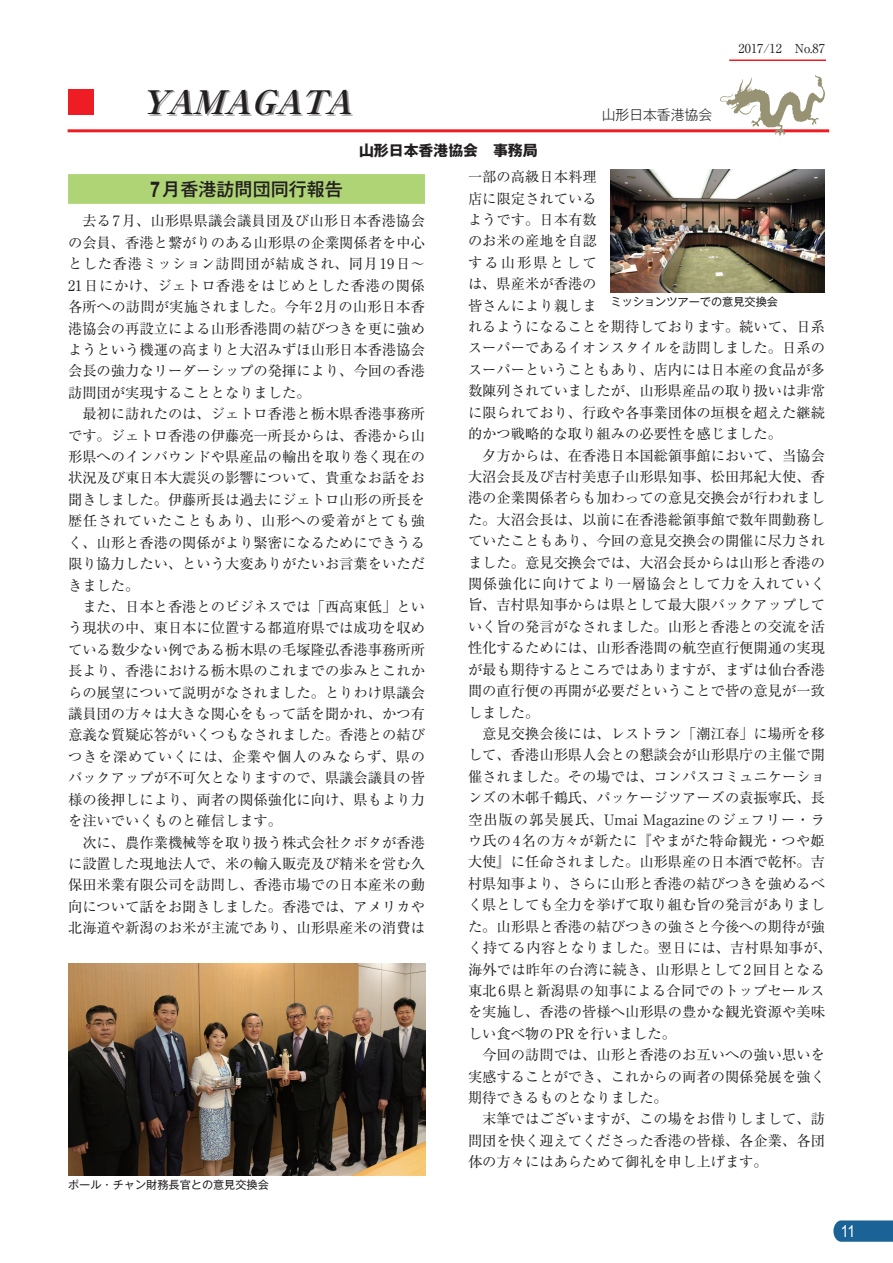
<style>
.page{position:relative;width:893px;height:1263px;background:#fff}
.page>*{position:absolute;margin:0;border:0;box-sizing:border-box;transform-origin:0 0}
.t1{font:italic 700 32.4px "Ryumin Pro";color:#231f20;scale:1.04 1}
.t2{font:500 18px "Gothic MB101 Pro";color:#231f20}
.t3{font:16.65px "Arial";color:#fff;scale:.83 1}
.t4{font:700 14.85px "Gothic MB101 Pro";color:#231f20}
.t5{font:14.25px/21.5px "Ryumin Pro";color:#231f20}
.t6{font:300 13.8px "Gothic MB101 Pro";color:#231f20}
.t7{font:12.3px "Ryumin Pro";color:#231f20}
.t8{font:11.1px "Gothic MB101 Pro";color:#231f20}
.s1{font-family:"Arial";font-weight:700;font-size:21.75px}
</style>
<div class="page">
<hr style="left:729px;top:59px;width:97px;height:2px;background:#ee1d23">
<svg style="left:833px;top:1220px;width:60px;height:22px"></svg>
<div style="left:150px;top:91px;width:203px;height:25px;background:#231f20;opacity:.4"></div>
<hr style="left:68px;top:129px;width:761px;height:3px;background:#ee1d23">
<svg style="left:720px;top:75px;width:106px;height:62px"></svg>
<div style="left:68px;top:89px;width:25px;height:26px;background:#ee1d23"></div>
<div style="left:68px;top:174px;width:357px;height:30px;background:#aed475"></div>
<img style="left:68px;top:963px;width:357px;height:212px">
<img style="left:611px;top:170px;width:214px;height:123px">
<h1 class="t1" style="left:140px;top:76px;width:219px">YAMAGATA</h1>
<p class="t4" style="left:359px;top:138px;width:180px">山形日本香港協会　事務局</p>
<p class="t6" style="left:602px;top:103px;width:112px">山形日本香港協会</p>
<p class="t7" style="left:739px;top:39px;width:88px">2017/12 No.87</p>
<p class="t2" style="left:150px;top:174px;width:195px"><span class="s1">7</span>月香港訪問団同行報告</p>
<p class="t5" style="left:68px;top:209px;width:359px">　去る7月、山形県県議会議員団及び山形日本香港協会の会員、香港と繋がりのある山形県の企業関係者を中心とした香港ミッション訪問団が結成され、同月19日～<br>21日にかけ、ジェトロ香港をはじめとした香港の関係各所への訪問が実施されました。今年2月の山形日本香港協会の再設立による山形香港間の結びつきを更に強めようという機運の高まりと大沼みずほ山形日本香港協会会長の強力なリーダーシップの発揮により、今回の香港訪問団が実現することとなりました。<br>　最初に訪れたのは、ジェトロ香港と栃木県香港事務所です。ジェトロ香港の伊藤亮一所長からは、香港から山形県へのインバウンドや県産品の輸出を取り巻く現在の状況及び東日本大震災の影響について、貴重なお話をお聞きしました。伊藤所長は過去にジェトロ山形の所長を歴任されていたこともあり、山形への愛着がとても強く、山形と香港の関係がより緊密になるためにできうる限り協力したい、という大変ありがたいお言葉をいただきました。<br>　また、日本と香港とのビジネスでは「西高東低」という現状の中、東日本に位置する都道府県では成功を収めている数少ない例である栃木県の毛塚隆弘香港事務所所長より、香港における栃木県のこれまでの歩みとこれからの展望について説明がなされました。とりわけ県議会議員団の方々は大きな関心をもって話を聞かれ、かつ有意義な質疑応答がいくつもなされました。香港との結びつきを深めていくには、企業や個人のみならず、県のバックアップが不可欠となりますので、県議会議員の皆様の後押しにより、両者の関係強化に向け、県もより力を注いでいくものと確信します。<br>　次に、農作業機械等を取り扱う株式会社クボタが香港に設置した現地法人で、米の輸入販売及び精米を営む久保田米業有限公司を訪問し、香港市場での日本産米の動向について話をお聞きしました。香港では、アメリカや北海道や新潟のお米が主流であり、山形県産米の消費は</p>
<p class="t8" style="left:68px;top:1176px;width:202px">ポール・チャン財務長官との意見交換会</p>
<p class="t5" style="left:468px;top:165px;width:365px">一部の高級日本料理<br>店に限定されている<br>ようです。日本有数<br>のお米の産地を自認<br>する山形県として<br>は、県産米が香港の<br>皆さんにより親しま<br>れるようになることを期待しております。続いて、日系スーパーであるイオンスタイルを訪問しました。日系のスーパーということもあり、店内には日本産の食品が多数陳列されていましたが、山形県産品の取り扱いは非常に限られており、行政や各事業団体の垣根を超えた継続的かつ戦略的な取り組みの必要性を感じました。<br>　夕方からは、在香港日本国総領事館において、当協会大沼会長及び吉村美恵子山形県知事、松田邦紀大使、香港の企業関係者らも加わっての意見交換会が行われました。大沼会長は、以前に在香港総領事館で数年間勤務していたこともあり、今回の意見交換会の開催に尽力されました。意見交換会では、大沼会長からは山形と香港の関係強化に向けてより一層協会として力を入れていく旨、吉村県知事からは県として最大限バックアップしていく旨の発言がなされました。山形と香港との交流を活性化するためには、山形香港間の航空直行便開通の実現が最も期待するところではありますが、まずは仙台香港間の直行便の再開が必要だということで皆の意見が一致しました。<br>　意見交換会後には、レストラン「潮江春」に場所を移して、香港山形県人会との懇談会が山形県庁の主催で開催されました。その場では、コンパスコミュニケーションズの木邨千鶴氏、パッケージツアーズの袁振寧氏、長空出版の郭昊展氏、Umai Magazineのジェフリー・ラウ氏の4名の方々が新たに『やまがた特命観光・つや姫大使』に任命されました。山形県産の日本酒で乾杯。吉村県知事より、さらに山形と香港の結びつきを強めるべく県としても全力を挙げて取り組む旨の発言がありました。山形県と香港の結びつきの強さと今後への期待が強く持てる内容となりました。翌日には、吉村県知事が、海外では昨年の台湾に続き、山形県として2回目となる東北6県と新潟県の知事による合同でのトップセールスを実施し、香港の皆様へ山形県の豊かな観光資源や美味しい食べ物のPRを行いました。<br>　今回の訪問では、山形と香港のお互いへの強い思いを実感することができ、これからの両者の関係発展を強く期待できるものとなりました。<br>　末筆ではございますが、この場をお借りしまして、訪問団を快く迎えてくださった香港の皆様、各企業、各団体の方々にはあらためて御礼を申し上げます。</p>
<p class="t8" style="left:611px;top:293px;width:169px">ミッションツアーでの意見交換会</p>
<p class="t3" style="left:841px;top:1220px;width:19px">11</p>
</div>
